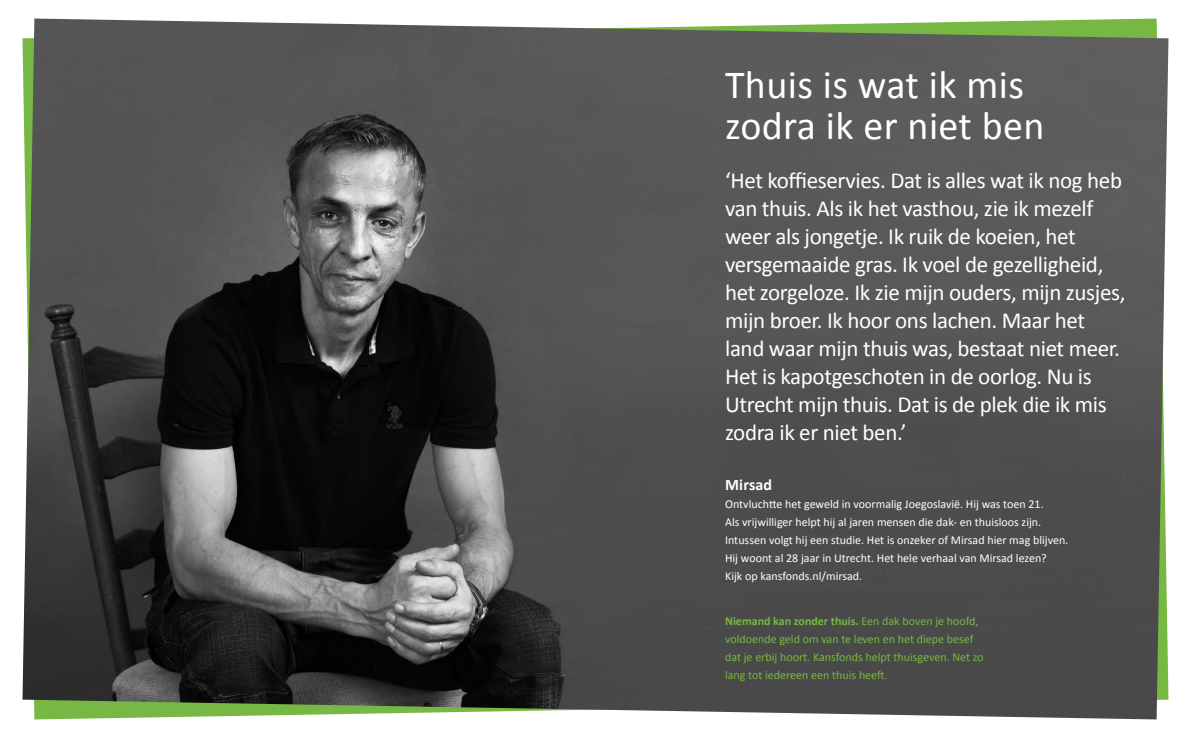
<style>
.page{position:relative;width:1191px;height:738px;background:#fff}
.page>*{position:absolute;margin:0;border:0;box-sizing:border-box;transform-origin:0 0}
.t1{font:40px/40px "Calibri";letter-spacing:.01em;color:#fff}
.t2{font:23px/28px "Calibri";letter-spacing:-.015em;color:#fff}
.t3{font:700 16px "Calibri";letter-spacing:.01em;color:#fff}
.t4{font:12px/18px "Calibri";color:#fff}
.t5{font:12px/18px "Calibri";color:#76b843}
.s1{font-weight:700}
</style>
<div class="page">
<img style="left:22px;top:19px;width:1146px;height:700px">
<h1 class="t1" style="left:725px;top:65px;width:321px">Thuis is wat ik mis zodra ik er niet ben</h1>
<p class="t2" style="left:725px;top:166px;width:402px">‘Het koffieservies. Dat is alles wat ik nog heb van thuis. Als ik het vasthou, zie ik mezelf weer als jongetje. Ik ruik de koeien, het versgemaaide gras. Ik voel de gezelligheid, het zorgeloze. Ik zie mijn ouders, mijn zusjes, mijn broer. Ik hoor ons lachen. Maar het land waar mijn thuis was, bestaat niet meer.<br>Het is kapotgeschoten in de oorlog. Nu is Utrecht mijn thuis. Dat is de plek die ik mis zodra ik er niet ben.’</p>
<p class="t3" style="left:725px;top:474px;width:49px">Mirsad</p>
<p class="t4" style="left:725px;top:494px;width:345px">Ontvluchtte het geweld in voormalig Joegoslavië. Hij was toen 21.<br>Als vrijwilliger helpt hij al jaren mensen die dak- en thuisloos zijn.<br>Intussen volgt hij een studie. Het is onzeker of Mirsad hier mag blijven.<br>Hij woont al 28 jaar in Utrecht. Het hele verhaal van Mirsad lezen?<br>Kijk op kansfonds.nl/mirsad.</p>
<p class="t5" style="left:725px;top:611px;width:260px"><span class="s1">Niemand kan zonder thuis.</span> Een dak boven je hoofd, voldoende geld om van te leven en het diepe besef dat je erbij hoort. Kansfonds helpt thuisgeven. Net zo lang tot iedereen een thuis heeft.</p>
</div>
